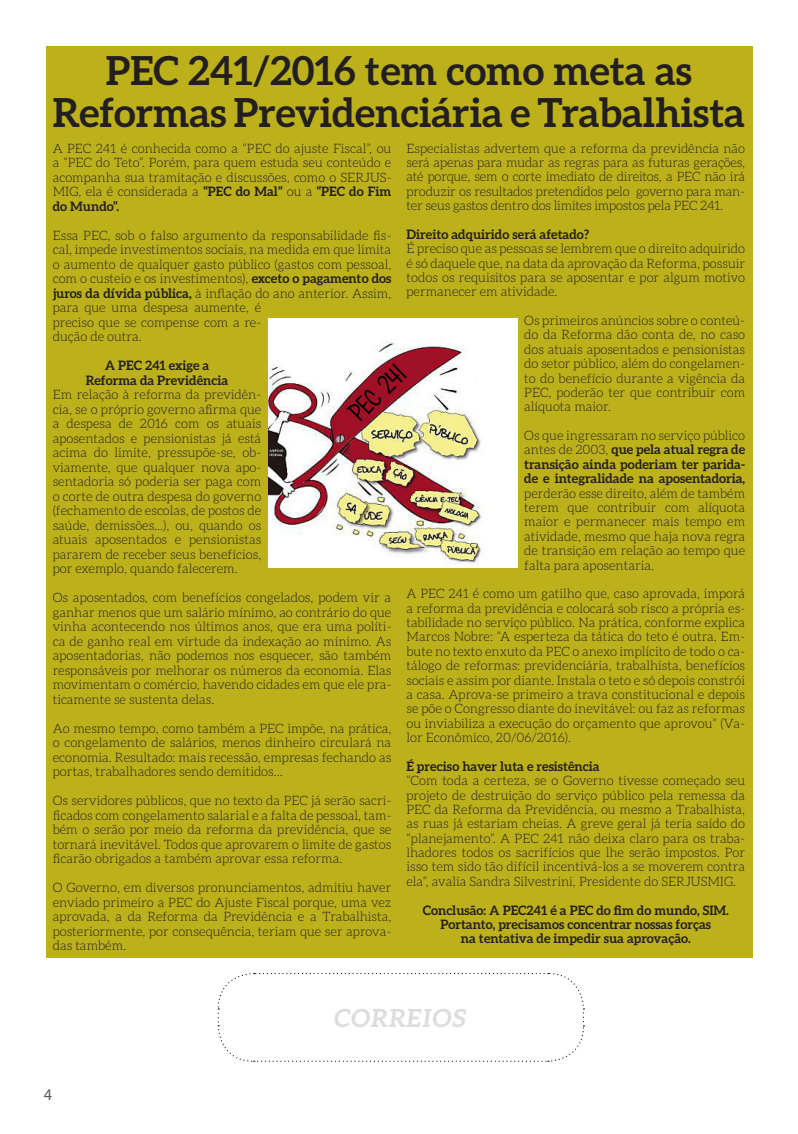
<style>
.page{position:relative;width:798px;height:1134px;background:#fff}
.page>*{position:absolute;margin:0;border:0;box-sizing:border-box;transform-origin:0 0}
.olho_no_começo{font:700 40px "Aleo";color:#231f20}
.olho_no_começo-2{font:italic 700 25px "Aleo";color:#dcdddf}
.t1{font:16.25px "Myriad Pro";color:#57585a}
.olho_no_começo-3{font:300 13px/14.5px "Aleo";color:#231f20;text-align:justify}
.olho_no_começo-4{font:700 13px "Aleo";color:#231f20}
.s1{font-weight:700}
</style>
<div class="page">
<svg style="left:217px;top:972px;width:367px;height:90px"></svg>
<div style="left:46px;top:135px;width:706px;height:823px;background:#bcb01b"></div>
<img style="left:268px;top:318px;width:249px;height:249px">
<div style="left:46px;top:46px;width:706px;height:89px;background:#bcb01b"></div>
<p class="olho_no_começo" style="left:106px;top:48px;width:587px">PEC 241/2016 tem como meta as</p>
<p class="olho_no_começo" style="left:53px;top:89px;width:693px">Reformas Previdenciária e Trabalhista</p>
<p class="olho_no_começo-3" style="left:53px;top:141px;width:340px">A PEC 241 é conhecida como a “PEC do ajuste Fiscal”, ou a “PEC do Teto”. Porém, para quem estuda seu conteúdo e acompanha sua tramitação e discussões, como o SERJUS-MIG, ela é considerada a <span class="s1">“PEC do Mal”</span> ou a <span class="s1">“PEC do Fim do Mundo”.</span></p>
<p class="olho_no_começo-3" style="left:53px;top:228px;width:340px;text-align:left">Essa PEC, sob o falso argumento da responsabilidade fis&shy;cal, impede investimentos sociais, na medida em que limita o aumento de qualquer gasto público (gastos com pessoal, com o custeio e os investimentos), <span class="s1">exceto o pagamento dos juros da dívida pública,</span> à inflação do ano anterior. Assim, para que uma despesa aumente, é<br>preciso que se compense com a re-<br>dução de outra.</p>
<p class="olho_no_começo-4" style="left:105px;top:358px;width:106px">A PEC 241 exige a</p>
<p class="olho_no_começo-4" style="left:86px;top:372px;width:144px">Reforma da Previdência</p>
<p class="olho_no_começo-3" style="left:53px;top:387px;width:210px">Em relação à reforma da previdên&shy;cia, se o próprio governo afirma que a despesa de 2016 com os atuais aposentados e pensionistas já está acima do limite, pressupõe-se, ob&shy;viamente, que qualquer nova apo&shy;sentadoria só poderia ser paga com o corte de outra despesa do governo (fechamento de escolas, de postos de saúde, demissões...), ou, quando os atuais aposentados e pensionistas pararem de receber seus benefícios, por exemplo, quando falecerem.</p>
<p class="olho_no_começo-3" style="left:53px;top:590px;width:340px">Os aposentados, com benefícios congelados, podem vir a ganhar menos que um salário mínimo, ao contrário do que vinha acontecendo nos últimos anos, que era uma políti&shy;ca de ganho real em virtude da indexação ao mínimo. As aposentadorias, não podemos nos esquecer, são também responsáveis por melhorar os números da economia. Elas movimentam o comércio, havendo cidades em que ele pra&shy;ticamente se sustenta delas.</p>
<p class="olho_no_começo-3" style="left:53px;top:721px;width:340px">Ao mesmo tempo, como também a PEC impõe, na prática, o congelamento de salários, menos dinheiro circulará na economia. Resultado: mais recessão, empresas fechando as portas, trabalhadores sendo demitidos...</p>
<p class="olho_no_começo-3" style="left:53px;top:793px;width:340px">Os servidores públicos, que no texto da PEC já serão sacri&shy;ficados com congelamento salarial e a falta de pessoal, tam&shy;bém o serão por meio da reforma da previdência, que se tornará inevitável. Todos que aprovarem o limite de gastos ficarão obrigados a também aprovar essa reforma.</p>
<p class="olho_no_começo-3" style="left:53px;top:880px;width:340px">O Governo, em diversos pronunciamentos, admitiu haver enviado primeiro a PEC do Ajuste Fiscal porque, uma vez aprovada, a da Reforma da Previdência e a Trabalhista, posteriormente, por consequência, teriam que ser aprova&shy;das também.</p>
<p class="olho_no_começo-3" style="left:406px;top:141px;width:340px">Especialistas advertem que a reforma da previdência não será apenas para mudar as regras para as futuras gerações, até porque, sem o corte imediato de direitos, a PEC não irá produzir os resultados pretendidos pelo governo para man&shy;ter seus gastos dentro dos limites impostos pela PEC 241.</p>
<p class="olho_no_começo-4" style="left:406px;top:227px;width:184px">Direito adquirido será afetado?</p>
<p class="olho_no_começo-3" style="left:406px;top:241px;width:340px">É preciso que as pessoas se lembrem que o direito adquirido é só daquele que, na data da aprovação da Reforma, possuir todos os requisitos para se aposentar e por algum motivo permanecer em atividade.</p>
<p class="olho_no_começo-3" style="left:524px;top:313px;width:222px">Os primeiros anúncios sobre o conteú&shy;do da Reforma dão conta de, no caso dos atuais aposentados e pensionistas do setor público, além do congelamen&shy;to do benefício durante a vigência da PEC, poderão ter que contribuir com alíquota maior.</p>
<p class="olho_no_começo-3" style="left:524px;top:428px;width:222px">Os que ingressaram no serviço público antes de 2003, <span class="s1">que pela atual regra de transição ainda poderiam ter parida&shy;de e integralidade na aposentadoria, </span>perderão esse direito, além de também terem que contribuir com alíquota maior e permanecer mais tempo em atividade, mesmo que haja nova regra de transição em relação ao tempo que falta para aposentaria.</p>
<p class="olho_no_começo-3" style="left:406px;top:586px;width:340px">A PEC 241 é como um gatilho que, caso aprovada, imporá a reforma da previdência e colocará sob risco a própria es&shy;tabilidade no serviço público. Na prática, conforme explica Marcos Nobre: “A esperteza da tática do teto é outra. Em&shy;bute no texto enxuto da PEC o anexo implícito de todo o ca&shy;tálogo de reformas: previdenciária, trabalhista, benefícios sociais e assim por diante. Instala o teto e só depois constrói a casa. Aprova-se primeiro a trava constitucional e depois se põe o Congresso diante do inevitável: ou faz as reformas ou inviabiliza a execução do orçamento que aprovou” (Va&shy;lor Econômico, 20/06/2016).</p>
<p class="olho_no_começo-4" style="left:406px;top:758px;width:194px">É preciso haver luta e resistência</p>
<p class="olho_no_começo-3" style="left:406px;top:773px;width:340px">“Com toda a certeza, se o Governo tivesse começado seu projeto de destruição do serviço público pela remessa da PEC da Reforma da Previdência, ou mesmo a Trabalhista, as ruas já estariam cheias. A greve geral já teria saído do “planejamento”. A PEC 241 não deixa claro para os traba&shy;lhadores todos os sacrifícios que lhe serão impostos. Por isso tem sido tão difícil incentivá-los a se moverem contra ela”, avalia Sandra Silvestrini, Presidente do SERJUSMIG.</p>
<p class="olho_no_começo-4" style="left:422px;top:902px;width:307px">Conclusão: A PEC241 é a PEC do fim do mundo, SIM.</p>
<p class="olho_no_começo-4" style="left:440px;top:917px;width:272px">Portanto, precisamos concentrar nossas forças</p>
<p class="olho_no_começo-4" style="left:460px;top:931px;width:231px">na tentativa de impedir sua aprovação.</p>
<p class="t1" style="left:44px;top:1085px;width:10px">4</p>
<p class="olho_no_começo-2" style="left:334px;top:1004px;width:134px">CORREIOS</p>
</div>
